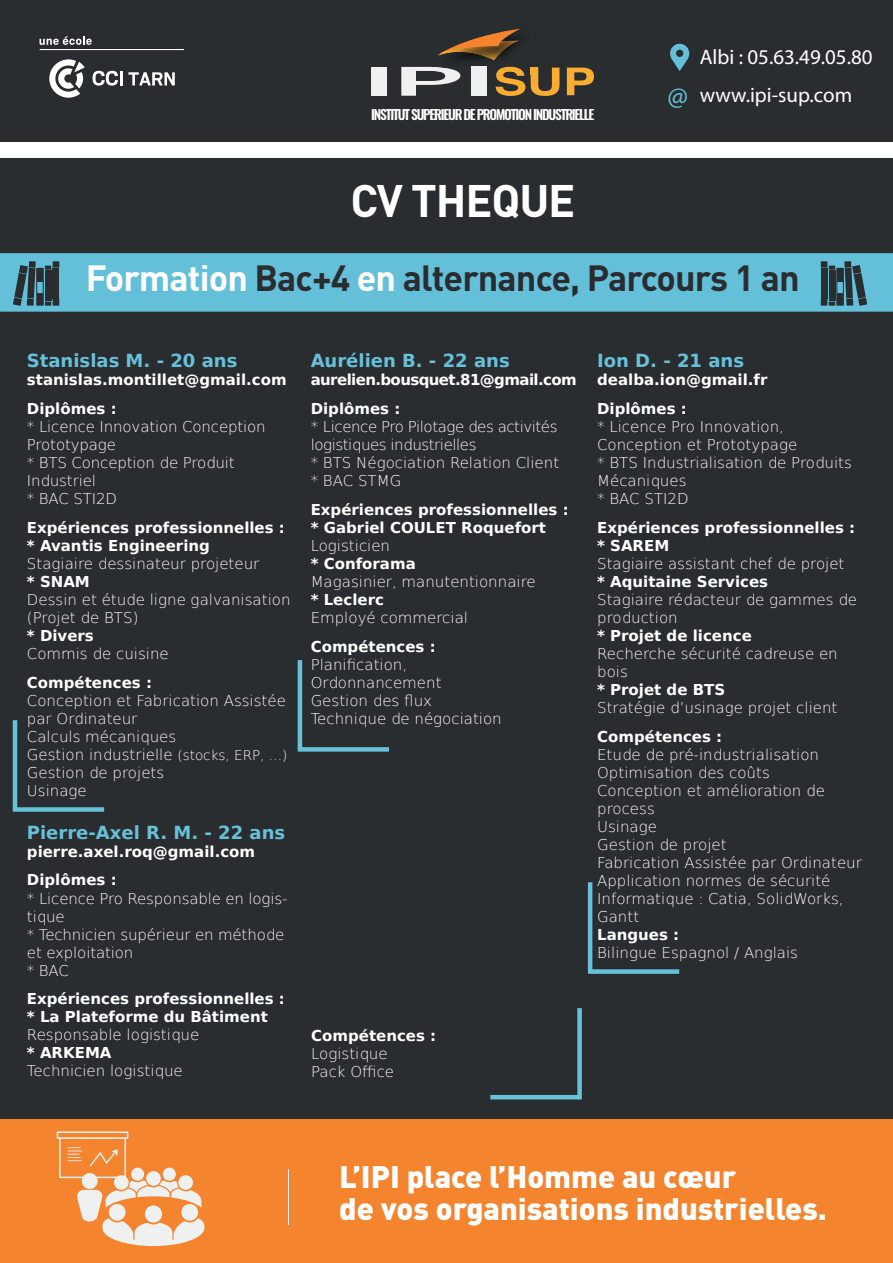
<style>
.page{position:relative;width:893px;height:1263px;background:#fff}
.page>*{position:absolute;margin:0;border:0;box-sizing:border-box;transform-origin:0 0}
.t1{font:700 45px "DIN Pro";letter-spacing:-.025em;color:#fff}
.t2{font:700 36px "DIN Pro";letter-spacing:-.025em;color:#2a2c30}
.t3{font:900 30.75px/31.8px "DIN Pro";color:#fff}
.t4{font:27.9px "Myriad Pro";color:#64c0d9}
.t5{font:21px/38.2px "Myriad Pro";color:#fff}
.t6{font:700 18px "DejaVu Sans";color:#67c1d9}
.t7{font:200 15px/18px "DejaVu Sans";color:#fff}
.t8{font:700 15px/18px "DejaVu Sans";color:#fff}
.t9{font:200 15px/18px "DejaVu Sans";letter-spacing:-.03em;color:#fff}
.t10{font:700 15px/28.8px "DejaVu Sans";letter-spacing:-.04em;color:#fff}
.t11{font:600 13.5px "Oswald";letter-spacing:-.09em;color:#fff}
.s1{color:#fff}
.s2{font-size:13.5px}
</style>
<div class="page">
<div style="left:0;top:1108px;width:893px;height:155px;background:#f5842f"></div>
<div style="left:0;top:158px;width:893px;height:960px;background:#2a2d30"></div>
<hr style="left:288px;top:1169px;width:1px;height:55px;background:#eff0f0">
<svg style="left:57px;top:1131px;width:147px;height:115px"></svg>
<div style="left:13px;top:807px;width:91px;height:5px;background:#67c1d9"></div>
<hr style="left:13px;top:720px;width:4px;height:89px;background:#67c1d9">
<div style="left:0;top:0;width:893px;height:142px;background:#2a2d30"></div>
<div style="left:372px;top:67px;width:15px;height:29px;background:#eff0f0"></div>
<div style="left:471px;top:67px;width:15px;height:29px;background:#eff0f0"></div>
<svg style="left:401px;top:67px;width:60px;height:29px"></svg>
<svg style="left:496px;top:75px;width:29px;height:21px"></svg>
<svg style="left:567px;top:68px;width:27px;height:27px"></svg>
<img style="left:458px;top:28px;width:80px;height:47px">
<img style="left:471px;top:67px;width:15px;height:8px">
<img style="left:432px;top:67px;width:28px;height:8px">
<img style="left:496px;top:67px;width:28px;height:8px">
<svg style="left:531px;top:68px;width:28px;height:28px"></svg>
<svg style="left:438px;top:29px;width:82px;height:31px"></svg>
<svg style="left:670px;top:44px;width:19px;height:27px"></svg>
<svg style="left:93px;top:71px;width:25px;height:15px"></svg>
<hr style="left:120px;top:71px;width:3px;height:14px;background:#fff">
<svg style="left:128px;top:72px;width:47px;height:13px"></svg>
<svg style="left:49px;top:59px;width:36px;height:39px"></svg>
<hr style="left:40px;top:49px;width:143px;height:1px;background:#fff">
<svg style="left:40px;top:36px;width:52px;height:9px"></svg>
<div style="left:298px;top:747px;width:91px;height:5px;background:#67c1d9"></div>
<hr style="left:298px;top:660px;width:4px;height:89px;background:#67c1d9">
<div style="left:588px;top:969px;width:91px;height:5px;background:#67c1d9"></div>
<hr style="left:588px;top:882px;width:4px;height:89px;background:#67c1d9">
<div style="left:577px;top:1008px;width:5px;height:91px;background:#67c1d9"></div>
<hr style="left:490px;top:1095px;width:90px;height:4px;background:#67c1d9">
<div style="left:0;top:253px;width:893px;height:59px;background:#64c0d9"></div>
<svg style="left:13px;top:261px;width:46px;height:45px"></svg>
<svg style="left:821px;top:261px;width:46px;height:45px"></svg>
<p class="t11" style="left:371px;top:105px;width:225px">INSTITUT SUPERIEUR DE PROMOTION INDUSTRIELLE</p>
<h1 class="t1" style="left:351px;top:170px;width:226px">CV THEQUE</h1>
<h3 class="t4" style="left:667px;top:79px;width:22px">@</h3>
<h3 class="t5" style="left:700px;top:37px;width:174px">Albi : 05.63.49.05.80 www.ipi-sup.com</h3>
<h2 class="t2" style="left:86px;top:254px;width:716px"><span class="s1">Formation</span> Bac+4 <span class="s1">en</span> alternance, Parcours 1 an</h2>
<p class="t6" style="left:27px;top:346px;width:212px">Stanislas M. - 20 ans</p>
<p class="t8" style="left:27px;top:365px;width:261px;line-height:28.8px">stanislas.montillet@gmail.com<br>Diplômes :</p>
<p class="t7" style="left:27px;top:417px;width:240px">* Licence Innovation Conception<br>Prototypage<br>* BTS Conception de Produit<br>Industriel<br>* BAC STI2D</p>
<p class="t8" style="left:27px;top:518px;width:259px">Expériences professionnelles : * Avantis Engineering</p>
<p class="t7" style="left:27px;top:553px;width:234px">Stagiaire dessinateur projeteur</p>
<p class="t8" style="left:27px;top:572px;width:64px">* SNAM</p>
<p class="t7" style="left:27px;top:589px;width:265px">Dessin et étude ligne galvanisation (Projet de BTS)</p>
<p class="t8" style="left:27px;top:626px;width:68px">* Divers</p>
<p class="t7" style="left:27px;top:643px;width:143px">Commis de cuisine</p>
<p class="t8" style="left:27px;top:673px;width:127px">Compétences :</p>
<p class="t7" style="left:27px;top:690px;width:262px">Conception et Fabrication Assistée par Ordinateur<br>Calculs mécaniques<br>Gestion industrielle <span class="s2">(stocks, ERP, …)<br></span>Gestion de projets<br>Usinage</p>
<p class="t6" style="left:27px;top:817px;width:260px">Pierre-Axel R. M. - 22 ans</p>
<p class="t8" style="left:27px;top:836px;width:230px;line-height:28.8px">pierre.axel.roq@gmail.com<br>Diplômes :</p>
<p class="t7" style="left:27px;top:888px;width:262px">* Licence Pro Responsable en logis&shy;tique<br>* Technicien supérieur en méthode et exploitation<br>* BAC</p>
<p class="t8" style="left:27px;top:989px;width:259px">Expériences professionnelles : * La Plateforme du Bâtiment</p>
<p class="t7" style="left:27px;top:1025px;width:174px">Responsable logistique</p>
<p class="t8" style="left:27px;top:1043px;width:86px">* ARKEMA</p>
<p class="t7" style="left:27px;top:1061px;width:157px">Technicien logistique</p>
<p class="t6" style="left:311px;top:346px;width:201px">Aurélien B. - 22 ans</p>
<p class="t10" style="left:311px;top:365px;width:268px">aurelien.bousquet.81@gmail.com<br>Diplômes :</p>
<p class="t9" style="left:311px;top:417px;width:250px">* Licence Pro Pilotage des activités logistiques industrielles<br>* BTS Négociation Relation Client * BAC STMG</p>
<p class="t8" style="left:311px;top:500px;width:259px">Expériences professionnelles : * Gabriel COULET Roquefort</p>
<p class="t7" style="left:311px;top:535px;width:81px">Logisticien</p>
<p class="t8" style="left:311px;top:554px;width:107px">* Conforama</p>
<p class="t7" style="left:311px;top:571px;width:227px">Magasinier, manutentionnaire</p>
<p class="t8" style="left:311px;top:590px;width:75px">* Leclerc</p>
<p class="t7" style="left:311px;top:607px;width:159px">Employé commercial</p>
<p class="t8" style="left:311px;top:637px;width:127px">Compétences :</p>
<p class="t7" style="left:311px;top:654px;width:193px">Planification,<br>Ordonnancement<br>Gestion des flux<br>Technique de négociation</p>
<p class="t6" style="left:597px;top:346px;width:148px">Ion D. - 21 ans</p>
<p class="t8" style="left:597px;top:365px;width:172px;line-height:28.8px">dealba.ion@gmail.fr<br>Diplômes :</p>
<p class="t7" style="left:597px;top:417px;width:256px">* Licence Pro Innovation,<br>Conception et Prototypage<br>* BTS Industrialisation de Produits<br>Mécaniques<br>* BAC STI2D</p>
<p class="t8" style="left:597px;top:518px;width:259px">Expériences professionnelles : * SAREM</p>
<p class="t7" style="left:597px;top:553px;width:249px">Stagiaire assistant chef de projet</p>
<p class="t8" style="left:597px;top:572px;width:173px">* Aquitaine Services</p>
<p class="t7" style="left:597px;top:589px;width:262px">Stagiaire rédacteur de gammes de production</p>
<p class="t8" style="left:597px;top:626px;width:156px">* Projet de licence</p>
<p class="t7" style="left:597px;top:643px;width:242px">Recherche sécurité cadreuse en bois</p>
<p class="t8" style="left:597px;top:680px;width:130px">* Projet de BTS</p>
<p class="t7" style="left:597px;top:697px;width:242px">Stratégie d’usinage projet client</p>
<p class="t8" style="left:597px;top:727px;width:127px">Compétences :</p>
<p class="t7" style="left:597px;top:744px;width:266px">Etude de pré-industrialisation<br>Optimisation des coûts<br>Conception et amélioration de process<br>Usinage<br>Gestion de projet<br>Fabrication Assistée par Ordinateur<br>Application normes de sécurité<br>Informatique : Catia, SolidWorks,<br>Gantt</p>
<p class="t8" style="left:597px;top:925px;width:84px">Langues :</p>
<p class="t7" style="left:597px;top:942px;width:202px">Bilingue Espagnol / Anglais</p>
<p class="t8" style="left:311px;top:1026px;width:127px">Compétences :</p>
<p class="t7" style="left:311px;top:1044px;width:85px">Logistique<br>Pack Office</p>
<h3 class="t3" style="left:339px;top:1160px;width:489px">L’IPI place l’Homme au cœur<br>de vos organisations industrielles.</h3>
</div>
